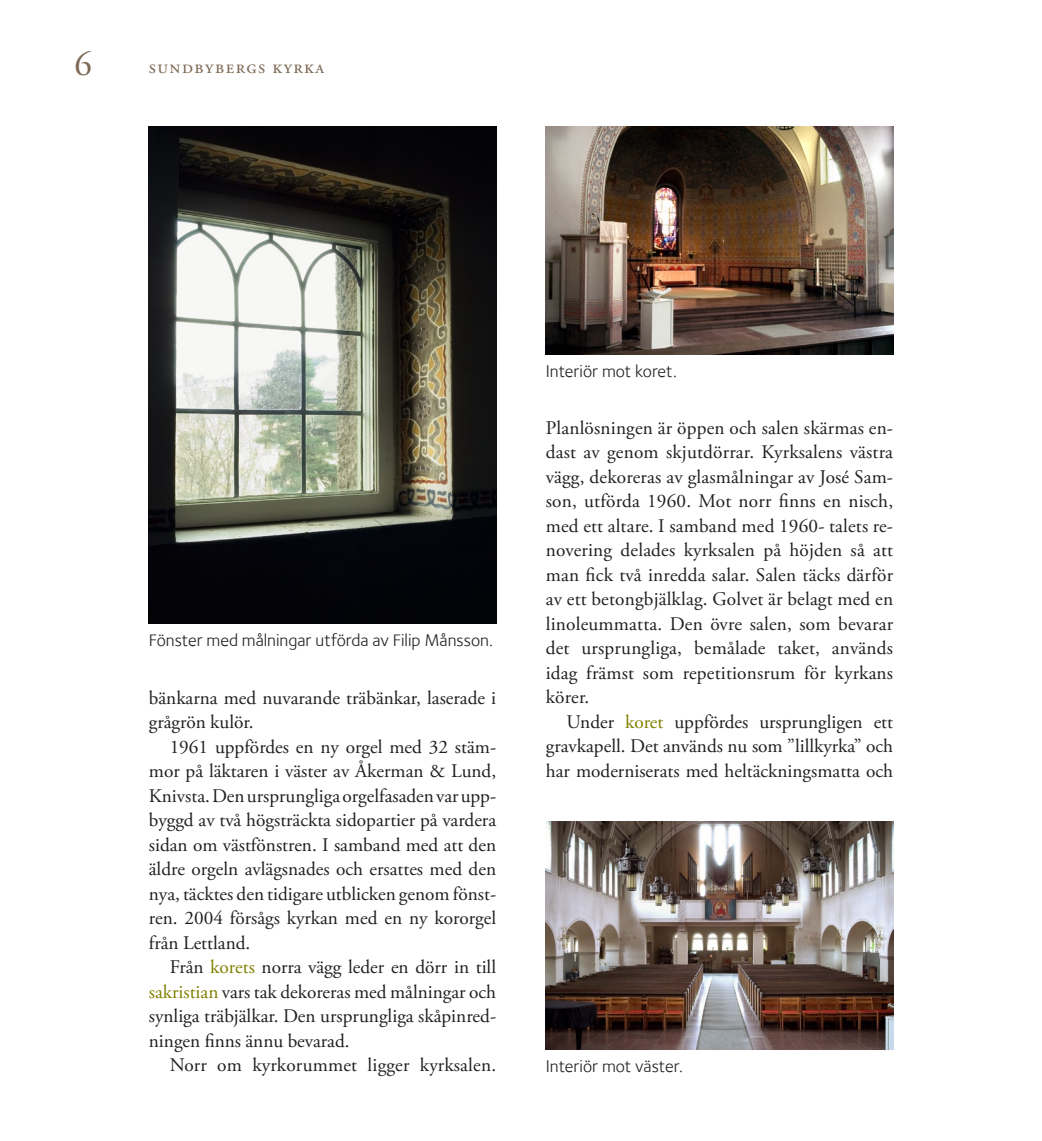
<style>
.page{position:relative;width:1042px;height:1141px;background:#fff}
.page>*{position:absolute;margin:0;border:0;box-sizing:border-box;transform-origin:0 0}
.t1{font:35px "Adobe Garamond Pro";color:#7c6954}
.Bröd_med_indrag{font:19.25px/24.5px "Adobe Garamond Pro";color:#231f20;text-align:justify}
.t2{font:19.25px "Adobe Garamond Pro";letter-spacing:.075em;color:#7c6954}
.Bildtext{font:17.5px "Foundry Sterling";color:#231f20}
.s1{color:#808000}
</style>
<div class="page">
<img style="left:149px;top:126px;width:347px;height:497px">
<img style="left:546px;top:126px;width:347px;height:229px">
<img style="left:546px;top:821px;width:347px;height:228px">
<h1 class="t1" style="left:74px;top:43px;width:19px">6</h1>
<p class="t2" style="left:149px;top:56px;width:177px">sundbybergs kyrka</p>
<p class="Bildtext" style="left:149px;top:630px;width:345px">Fönster med målningar utförda av Filip Månsson.</p>
<p class="Bröd_med_indrag" style="left:149px;top:686px;width:349px">bänkarna med nuvarande träbänkar, laserade i grågrön kulör.</p>
<p class="Bröd_med_indrag" style="left:149px;top:735px;width:349px;text-indent:21px">1961 uppfördes en ny orgel med 32 stäm&shy;mor på läktaren i väster av Åkerman &amp; Lund, Knivsta. Den ursprungliga orgelfasaden var upp&shy;byggd av två högsträckta sidopartier på vardera sidan om västfönstren. I samband med att den äldre orgeln avlägsnades och ersattes med den nya, täcktes den tidigare utblicken genom fönst&shy;ren. 2004 försågs kyrkan med en ny kororgel från Lettland.</p>
<p class="Bröd_med_indrag" style="left:149px;top:956px;width:349px;text-indent:21px">Från <span class="s1">korets</span> norra vägg leder en dörr in till <span class="s1">sakristian</span> vars tak dekoreras med målningar och synliga träbjälkar. Den ursprungliga skåpinred&shy;ningen finns ännu bevarad.</p>
<p class="Bröd_med_indrag" style="left:170px;top:1054px;width:328px">Norr om kyrkorummet ligger kyrksalen.</p>
<p class="Bildtext" style="left:546px;top:361px;width:133px">Interiör mot koret.</p>
<p class="Bröd_med_indrag" style="left:546px;top:416px;width:349px">Planlösningen är öppen och salen skärmas en&shy;dast av genom skjutdörrar. Kyrksalens västra vägg, dekoreras av glasmålningar av José Sam&shy;son, utförda 1960. Mot norr finns en nisch, med ett altare. I samband med 1960- talets re&shy;novering delades kyrksalen på höjden så att man fick två inredda salar. Salen täcks därför av ett betongbjälklag. Golvet är belagt med en linoleummatta. Den övre salen, som bevarar det ursprungliga, bemålade taket, används idag främst som repetitionsrum för kyrkans körer.</p>
<p class="Bröd_med_indrag" style="left:546px;top:710px;width:349px;text-indent:21px">Under <span class="s1">koret</span> uppfördes ursprungligen ett gravkapell. Det används nu som ”lillkyrka” och har moderniserats med heltäckningsmatta och</p>
<p class="Bildtext" style="left:546px;top:1056px;width:138px">Interiör mot väster.</p>
</div>
